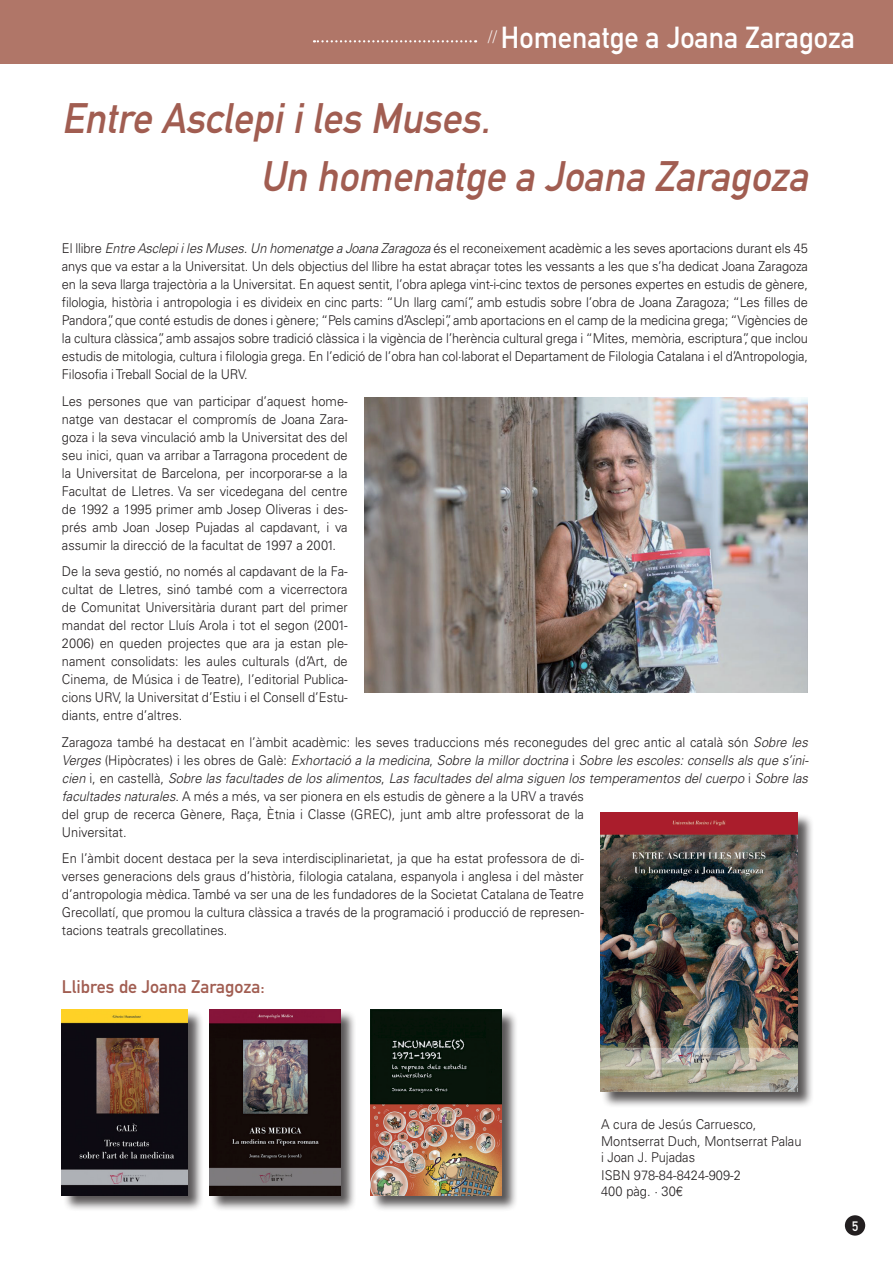
<style>
.page{position:relative;width:893px;height:1263px;background:#fff}
.page>*{position:absolute;margin:0;border:0;box-sizing:border-box;transform-origin:0 0}
.t1{font:italic 42px/58.9px "DIN Mittelschrift";color:#a15d51;scale:.95 1}
.t2{font:30px "DIN Mittelschrift";color:#fff;scale:.95 1}
.t3{font:18px "DIN Mittelschrift";color:#a15d51}
.t4{font:300 13.5px/18px "Univers";color:#231f20;text-align:justify;scale:.95 1}
.t5{font:13.5px "DIN Mittelschrift";color:#fff;scale:.95 1}
.s1{font-style:italic}
</style>
<div class="page">
<div style="left:844px;top:1214px;width:22px;height:23px;background:#231f20;border-radius:50%"></div>
<div style="left:843px;top:1213px;width:24px;height:25px;border:2px solid #fff;border-radius:50%"></div>
<div style="left:0;top:0;width:893px;height:64px;background:#b07668"></div>
<svg style="left:314px;top:40px;width:164px;height:2px"></svg>
<img style="left:365px;top:397px;width:443px;height:296px">
<div style="left:601px;top:813px;width:213px;height:295px;background:#231f20;opacity:.75"></div>
<img style="left:601px;top:813px;width:197px;height:278px">
<div style="left:62px;top:1010px;width:142px;height:201px;background:#231f20;opacity:.75"></div>
<img style="left:62px;top:1010px;width:125px;height:185px">
<div style="left:209px;top:1010px;width:148px;height:201px;background:#231f20;opacity:.75"></div>
<img style="left:209px;top:1010px;width:131px;height:185px">
<div style="left:371px;top:1010px;width:147px;height:201px;background:#231f20;opacity:.75"></div>
<img style="left:371px;top:1010px;width:131px;height:185px">
<h2 class="t2" style="left:488px;top:20px;width:388px"><sup>//</sup> Homenatge a Joana Zaragoza</h2>
<h1 class="t1" style="left:260px;top:89px;width:587px;text-indent:-198px">Entre Asclepiiles Muses.<br>Un homenatge a Joana Zaragoza</h1>
<p class="t4" style="left:62px;top:239px;width:787px">El llibre <span class="s1">Entre Asclepi i les Muses. Un homenatge a Joana Zaragoza</span> és el reconeixement acadèmic a les seves aportacions durant els 45 anys que va estar a la Universitat. Un dels objectius del llibre ha estat abraçar totes les vessants a les que s’ha dedicat Joana Zaragoza en la seva llarga trajectòria a la Universitat. En aquest sentit, l’obra aplega vint-i-cinc textos de persones expertes en estudis de gènere, filologia, història i antropologia i es divideix en cinc parts: “Un llarg camí”, amb estudis sobre l’obra de Joana Zaragoza; “Les filles de Pandora”, que conté estudis de dones i gènere; “Pels camins d’Asclepi”, amb aportacions en el camp de la medicina grega; “Vigències de la cultura clàssica”, amb assajos sobre tradició clàssica i la vigència de l’herència cultural grega i “Mites, memòria, escriptura”, que inclou estudis de mitologia, cultura i filologia grega. En l’edició de l’obra han col·laborat el Departament de Filologia Catalana i el d’Antropologia, Filosofia i Treball Social de la URV.</p>
<p class="t4" style="left:62px;top:392px;width:302px">Les persones que van participar d’aquest home&shy;natge van destacar el compromís de Joana Zara&shy;goza i la seva vinculació amb la Universitat des del seu inici, quan va arribar a Tarragona procedent de la Universitat de Barcelona, per incorporar-se a la Facultat de Lletres. Va ser vicedegana del centre de 1992 a 1995 primer amb Josep Oliveras i des&shy;prés amb Joan Josep Pujadas al capdavant, i va assumir la direcció de la facultat de 1997 a 2001.</p>
<p class="t4" style="left:62px;top:562px;width:302px">De la seva gestió, no només al capdavant de la Fa&shy;cultat de Lletres, sinó també com a vicerrectora de Comunitat Universitària durant part del primer mandat del rector Lluís Arola i tot el segon (2001- 2006) en queden projectes que ara ja estan ple&shy;nament consolidats: les aules culturals (d’Art, de Cinema, de Música i de Teatre), l’editorial Publica&shy;cions URV, la Universitat d’Estiu i el Consell d’Estu&shy;diants, entre d’altres.</p>
<p class="t4" style="left:62px;top:733px;width:787px;text-align:left">Zaragoza també ha destacat en l’àmbit acadèmic: les seves traduccions més reconegudes del grec antic al català són <span class="s1">Sobre les Verges</span> (Hipòcrates) i les obres de Galè: <span class="s1">Exhortació a la medicina</span>, <span class="s1">Sobre la millor doctrina</span> i <span class="s1">Sobre les escoles: consells als que s’ini&shy;cien</span> i, en castellà, <span class="s1">Sobre las facultades de los alimentos</span>, <span class="s1">Las facultades del alma siguen los temperamentos del cuerpo</span> i <span class="s1">Sobre las facultades naturales</span>. A més a més, va ser pionera en els estudis de gènere a la URV a través<br>del grup de recerca Gènere, Raça, Ètnia i Classe (GREC), junt amb altre professorat de la<br>Universitat.</p>
<p class="t4" style="left:62px;top:849px;width:551px">En l’àmbit docent destaca per la seva interdisciplinarietat, ja que ha estat professora de di&shy;verses generacions dels graus d’història, filologia catalana, espanyola i anglesa i del màster d’antropologia mèdica. També va ser una de les fundadores de la Societat Catalana de Teatre Grecollatí, que promou la cultura clàssica a través de la programació i producció de represen&shy;tacions teatrals grecollatines.</p>
<h3 class="t3" style="left:62px;top:976px;width:204px">Llibres de Joana Zaragoza:</h3>
<p class="t4" style="left:601px;top:1116px;width:212px;line-height:16.2px;text-align:left">A cura de Jesús Carruesco,<br>Montserrat Duch, Montserrat Palau i Joan J. Pujadas</p>
<p class="t4" style="left:601px;top:1167px;width:149px;line-height:16.2px">ISBN 978-84-8424-909-2<br>400 pàg. · 30€</p>
<p class="t5" style="left:852px;top:1218px;width:8px">5</p>
</div>
